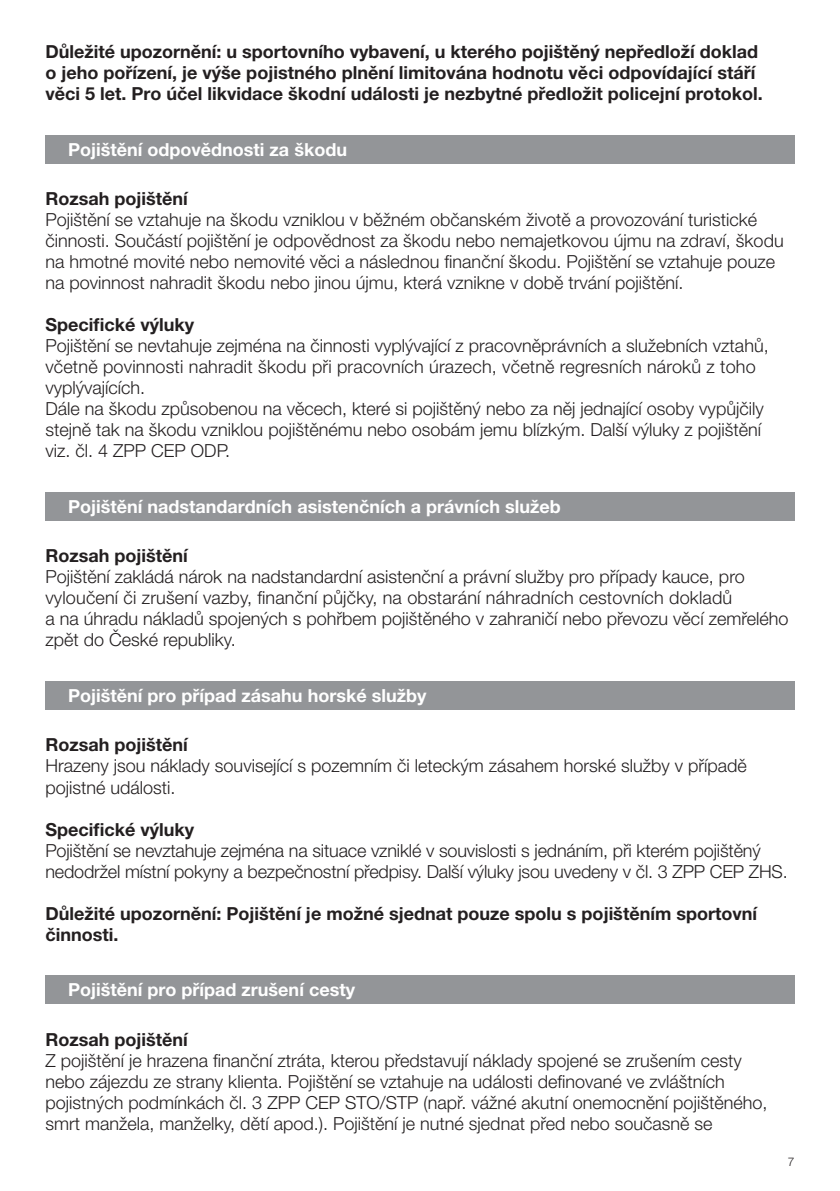
<style>
.page{position:relative;width:840px;height:1191px;background:#fff}
.page>*{position:absolute;margin:0;border:0;box-sizing:border-box;transform-origin:0 0}
.t1{font:300 18px/21px "Helvetica Neue LT Pro";color:#231f20}
.t2{font:700 18px/21px "Helvetica Neue LT Pro";color:#231f20}
.t3{font:700 18px "Helvetica Neue LT Pro";color:#fff}
.t4{font:300 12px "Helvetica Neue LT Pro";color:#231f20}
</style>
<div class="page">
<div style="left:45px;top:135px;width:749px;height:28px;background:#939598"></div>
<div style="left:45px;top:492px;width:749px;height:28px;background:#939598"></div>
<div style="left:45px;top:681px;width:749px;height:28px;background:#939598"></div>
<div style="left:45px;top:975px;width:749px;height:28px;background:#939598"></div>
<p class="t2" style="left:45px;top:41px;width:718px">Důležité upozornění: u sportovního vybavení, u kterého pojištěný nepředloží doklad o jeho pořízení, je výše pojistného plnění limitována hodnotu věci odpovídající stáří věci 5 let. Pro účel likvidace škodní události je nezbytné předložit policejní protokol.</p>
<p class="t3" style="left:68px;top:138px;width:280px">Pojištění odpovědnosti za škodu</p>
<p class="t2" style="left:45px;top:188px;width:144px">Rozsah pojištění</p>
<p class="t1" style="left:45px;top:209px;width:739px">Pojištění se vztahuje na škodu vzniklou v běžném občanském životě a provozování turistické činnosti. Součástí pojištění je odpovědnost za škodu nebo nemajetkovou újmu na zdraví, škodu na hmotné movité nebo nemovité věci a následnou finanční škodu. Pojištění se vztahuje pouze na povinnost nahradit škodu nebo jinou újmu, která vznikne v době trvání pojištění.</p>
<p class="t2" style="left:45px;top:314px;width:150px">Specifické výluky</p>
<p class="t1" style="left:45px;top:335px;width:724px">Pojištění se nevtahuje zejména na činnosti vyplývající z pracovněprávních a služebních vztahů, včetně povinnosti nahradit škodu při pracovních úrazech, včetně regresních nároků z toho vyplývajících.</p>
<p class="t1" style="left:45px;top:398px;width:719px">Dále na škodu způsobenou na věcech, které si pojištěný nebo za něj jednající osoby vypůjčily stejně tak na škodu vzniklou pojištěnému nebo osobám jemu blízkým. Další výluky z pojištění viz. čl. 4 ZPP CEP ODP.</p>
<p class="t3" style="left:68px;top:495px;width:494px">Pojištění nadstandardních asistenčních a právních služeb</p>
<p class="t2" style="left:45px;top:545px;width:144px">Rozsah pojištění</p>
<p class="t1" style="left:45px;top:566px;width:744px">Pojištění zakládá nárok na nadstandardní asistenční a právní služby pro případy kauce, pro vyloučení či zrušení vazby, finanční půjčky, na obstarání náhradních cestovních dokladů<br>a na úhradu nákladů spojených s pohřbem pojištěného v zahraničí nebo převozu věcí zemřelého zpět do České republiky.</p>
<p class="t3" style="left:68px;top:684px;width:359px">Pojištění pro případ zásahu horské služby</p>
<p class="t2" style="left:45px;top:734px;width:144px">Rozsah pojištění</p>
<p class="t1" style="left:45px;top:755px;width:702px">Hrazeny jsou náklady související s pozemním či leteckým zásahem horské služby v případě pojistné události.</p>
<p class="t2" style="left:45px;top:818px;width:150px">Specifické výluky</p>
<p class="t1" style="left:45px;top:839px;width:743px">Pojištění se nevztahuje zejména na situace vzniklé v souvislosti s jednáním, při kterém pojištěný nedodržel místní pokyny a bezpečnostní předpisy. Další výluky jsou uvedeny v čl. 3 ZPP CEP ZHS.</p>
<p class="t2" style="left:45px;top:902px;width:712px">Důležité upozornění: Pojištění je možné sjednat pouze spolu s pojištěním sportovní činnosti.</p>
<p class="t3" style="left:68px;top:978px;width:288px">Pojištění pro případ zrušení cesty</p>
<p class="t2" style="left:45px;top:1028px;width:144px">Rozsah pojištění</p>
<p class="t1" style="left:45px;top:1049px;width:723px">Z pojištění je hrazena finanční ztráta, kterou představují náklady spojené se zrušením cesty nebo zájezdu ze strany klienta. Pojištění se vztahuje na události definované ve zvláštních pojistných podmínkách čl. 3 ZPP CEP STO/STP (např. vážné akutní onemocnění pojištěného, smrt manžela, manželky, dětí apod.). Pojištění je nutné sjednat před nebo současně se</p>
<p class="t4" style="left:787px;top:1154px;width:8px">7</p>
</div>
